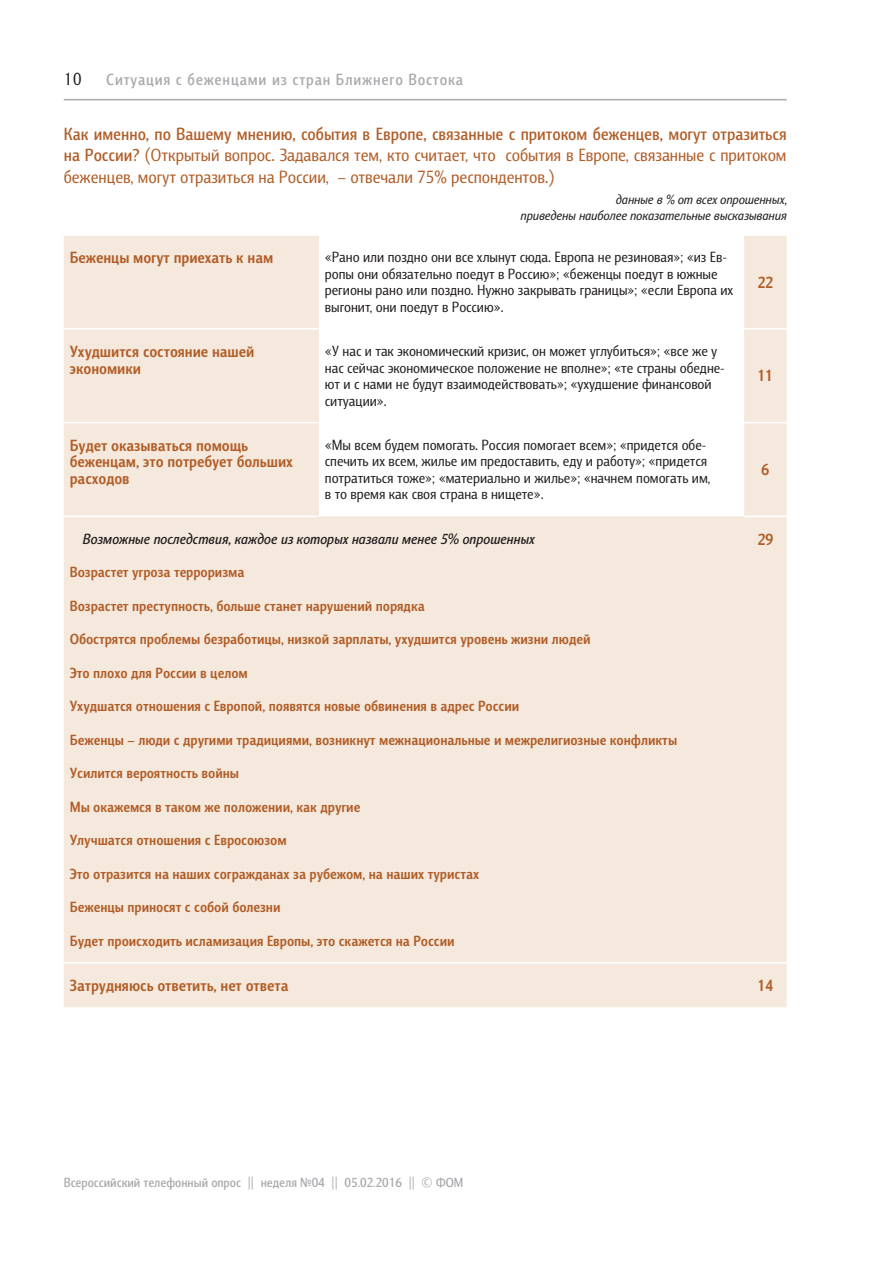
<style>
.page{position:relative;width:893px;height:1263px;background:#fff}
.page>*{position:absolute;margin:0;border:0;box-sizing:border-box;transform-origin:0 0}
.t1{font:18px/21.6px "Barnaul Grotesk";color:#b15e28;text-align:justify}
.t2{font:18px "Barnaul Grotesk";color:#231f20}
.t3{font:700 16.5px/16.5px "Barnaul Grotesk";color:#b15e28}
.t4{font:500 16.5px "Barnaul Grotesk";letter-spacing:.05em;color:#a8a9ad}
.t5{font:15px/16.5px "Barnaul Grotesk";color:#231f20}
.t6{font:700 15px "Barnaul Grotesk";color:#b15e28}
.t7{font:italic 500 15px "Barnaul Grotesk";color:#231f20}
.t8{font:italic 13.5px/16.2px "Barnaul Grotesk";color:#231f20;text-align:right}
.t9{font:500 13.5px "Barnaul Grotesk";color:#a8a9ad}
.s1{font-weight:500}
</style>
<div class="page">
<hr style="left:64px;top:99px;width:723px;height:1px;background:#a8a9ad">
<svg style="left:64px;top:236px;width:723px;height:771px;fill:#f5e9de"></svg>
<hr style="left:64px;top:328px;width:255px;height:2px;background:#fff">
<hr style="left:64px;top:422px;width:255px;height:1px;background:#fff">
<hr style="left:744px;top:328px;width:43px;height:2px;background:#fff">
<hr style="left:744px;top:422px;width:43px;height:1px;background:#fff">
<hr style="left:744px;top:516px;width:43px;height:1px;background:#fff">
<hr style="left:744px;top:962px;width:43px;height:1px;background:#fff">
<hr style="left:64px;top:516px;width:255px;height:1px;background:#fff">
<hr style="left:64px;top:962px;width:255px;height:1px;background:#fff">
<hr style="left:319px;top:962px;width:425px;height:1px;background:#fff">
<p class="t2" style="left:64px;top:69px;width:19px">10</p>
<p class="t4" style="left:106px;top:70px;width:358px">Ситуация с беженцами из стран Ближнего Востока</p>
<p class="t1" style="left:64px;top:123px;width:724px"><span class="s1">Как именно, по Вашему мнению, события в Европе, связанные с притоком беженцев, могут отразиться на России?</span> (Открытый вопрос. Задавался тем, кто считает, что события в Европе, связанные с притоком беженцев, могут отразиться на России, – отвечали 75% респондентов.)</p>
<p class="t8" style="left:521px;top:191px;width:268px">данные в % от всех опрошенных,<br>приведены наиболее показательные высказывания</p>
<p class="t3" style="left:70px;top:249px;width:205px">Беженцы могут приехать к нам</p>
<p class="t5" style="left:325px;top:249px;width:410px">«Рано или поздно они все хлынут сюда. Европа не резиновая»; «из Ев&shy;ропы они обязательно поедут в Россию»; «беженцы поедут в южные регионы рано или поздно. Нужно закрывать границы»; «если Европа их выгонит, они поедут в Россию».</p>
<p class="t3" style="left:758px;top:273px;width:17px">22</p>
<p class="t3" style="left:70px;top:343px;width:186px">Ухудшится состояние нашей экономики</p>
<p class="t5" style="left:325px;top:343px;width:401px">«У нас и так экономический кризис, он может углубиться»; «все же у нас сейчас экономическое положение не вполне»; «те страны обедне&shy;ют и с нами не будут взаимодействовать»; «ухудшение финансовой ситуации».</p>
<p class="t3" style="left:70px;top:437px;width:225px">Будет оказываться помощь беженцам, это потребует больших расходов</p>
<p class="t5" style="left:325px;top:436px;width:387px">«Мы всем будем помогать. Россия помогает всем»; «придется обе&shy;спечить их всем, жилье им предоставить, еду и работу»; «придется потратиться тоже»; «материально и жилье»; «начнем помогать им, в то время как своя страна в нищете».</p>
<p class="t7" style="left:83px;top:530px;width:453px">Возможные последствия, каждое из которых назвали менее 5% опрошенных</p>
<p class="t6" style="left:70px;top:563px;width:176px">Возрастет угроза терроризма</p>
<p class="t6" style="left:70px;top:597px;width:356px">Возрастет преступность, больше станет нарушений порядка</p>
<p class="t6" style="left:70px;top:630px;width:522px">Обострятся проблемы безработицы, низкой зарплаты, ухудшится уровень жизни людей</p>
<p class="t6" style="left:70px;top:664px;width:179px">Это плохо для России в целом</p>
<p class="t6" style="left:70px;top:697px;width:451px">Ухудшатся отношения с Европой, появятся новые обвинения в адрес России</p>
<p class="t6" style="left:70px;top:731px;width:609px">Беженцы – люди с другими традициями, возникнут межнациональные и межрелигиозные конфликты</p>
<p class="t6" style="left:70px;top:764px;width:171px">Усилится вероятность войны</p>
<p class="t6" style="left:70px;top:798px;width:292px">Мы окажемся в таком же положении, как другие</p>
<p class="t6" style="left:70px;top:831px;width:218px">Улучшатся отношения с Евросоюзом</p>
<p class="t6" style="left:70px;top:865px;width:411px">Это отразится на наших согражданах за рубежом, на наших туристах</p>
<p class="t6" style="left:70px;top:898px;width:212px">Беженцы приносят с собой болезни</p>
<p class="t6" style="left:70px;top:932px;width:386px">Будет происходить исламизация Европы, это скажется на России</p>
<p class="t3" style="left:758px;top:367px;width:17px">11</p>
<p class="t3" style="left:762px;top:461px;width:9px">6</p>
<p class="t3" style="left:758px;top:530px;width:17px">29</p>
<p class="t3" style="left:70px;top:977px;width:220px">Затрудняюсь ответить, нет ответа</p>
<p class="t3" style="left:758px;top:977px;width:17px">14</p>
<p class="t9" style="left:64px;top:1175px;width:401px">Всероссийский телефонный опрос || неделя №04 || 05.02.2016 || © ФОМ</p>
</div>
